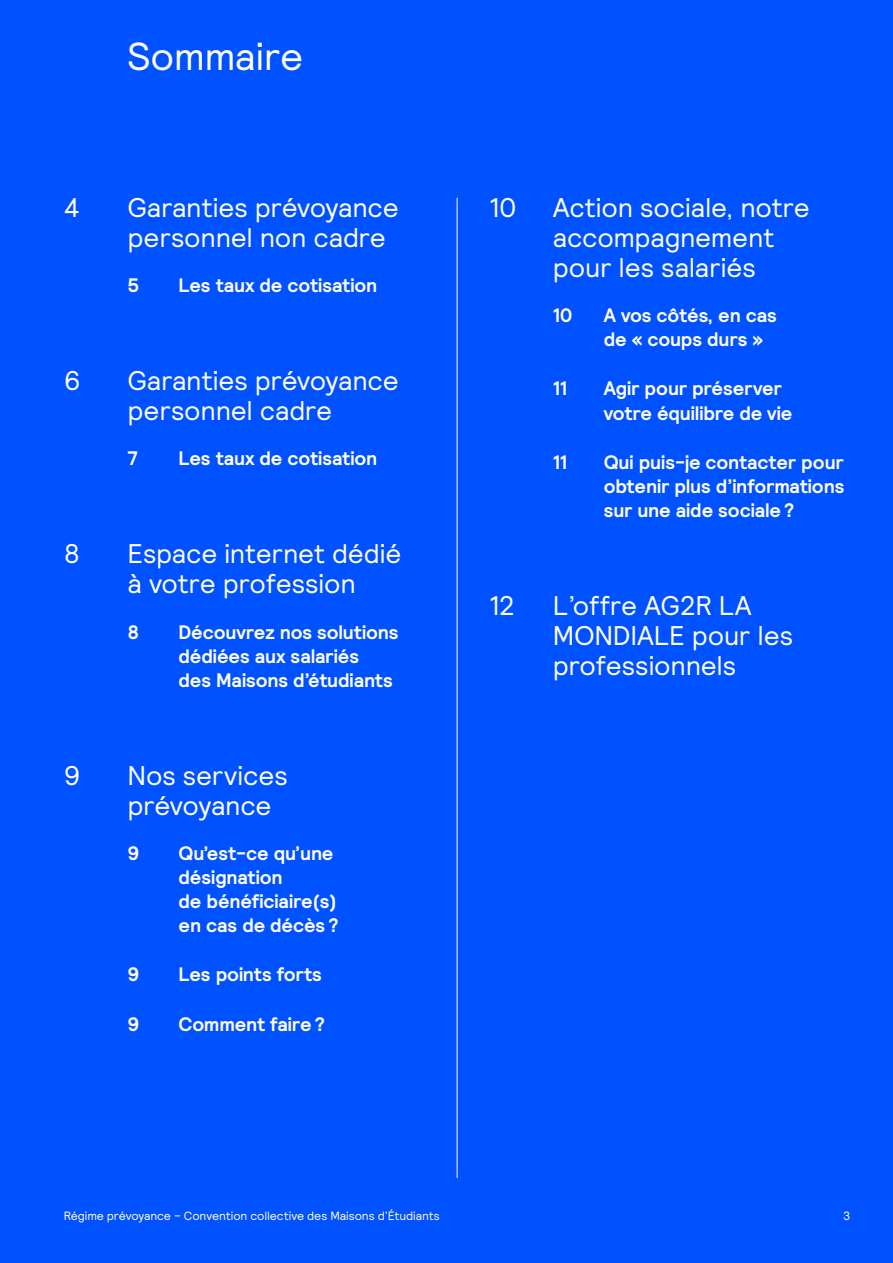
<style>
.page{position:relative;width:893px;height:1263px;background:#0051ff}
.page>*{position:absolute;margin:0;border:0;box-sizing:border-box;transform-origin:0 0}
.t1{font:39px "Relative";letter-spacing:-.01em;color:#fff}
.t2{font:27px/30px "Relative";letter-spacing:-.01em;color:#fff}
.t3{font:700 19.5px/24px "Relative";letter-spacing:-.005em;color:#fff}
.t4{font:12px "Relative";letter-spacing:-.005em;color:#fff}
</style>
<div class="page">
<hr style="left:457px;top:198px;width:1px;height:980px;background:#fff">
<h1 class="t1" style="left:128px;top:31px;width:177px">Sommaire</h1>
<h2 class="t2" style="left:64px;top:191px;width:18px">4</h2>
<h2 class="t2" style="left:128px;top:191px;width:273px">Garanties prévoyance personnel non cadre</h2>
<p class="t3" style="left:128px;top:273px;width:13px">5</p>
<p class="t3" style="left:179px;top:273px;width:200px">Les taux de cotisation</p>
<h2 class="t2" style="left:64px;top:365px;width:18px">6</h2>
<h2 class="t2" style="left:128px;top:365px;width:273px">Garanties prévoyance personnel cadre</h2>
<p class="t3" style="left:128px;top:446px;width:11px">7</p>
<p class="t3" style="left:179px;top:446px;width:200px">Les taux de cotisation</p>
<h2 class="t2" style="left:64px;top:538px;width:18px">8</h2>
<h2 class="t2" style="left:128px;top:538px;width:275px">Espace internet dédié à votre profession</h2>
<p class="t3" style="left:128px;top:619px;width:13px">8</p>
<p class="t3" style="left:179px;top:619px;width:222px">Découvrez nos solutions dédiées aux salariés<br>des Maisons d’étudiants</p>
<h2 class="t2" style="left:64px;top:759px;width:18px">9</h2>
<h2 class="t2" style="left:128px;top:759px;width:162px">Nos services prévoyance</h2>
<p class="t3" style="left:128px;top:841px;width:14px">9</p>
<p class="t3" style="left:179px;top:841px;width:162px">Qu’est-ce qu’une désignation<br>de bénéficiaire(s) en cas de décès?</p>
<p class="t3" style="left:128px;top:962px;width:14px">9</p>
<p class="t3" style="left:179px;top:962px;width:145px">Les points forts</p>
<p class="t3" style="left:128px;top:1012px;width:14px">9</p>
<p class="t3" style="left:179px;top:1012px;width:148px">Comment faire?</p>
<h2 class="t2" style="left:489px;top:191px;width:29px">10</h2>
<h2 class="t2" style="left:553px;top:191px;width:259px">Action sociale, notre accompagnement pour les salariés</h2>
<p class="t3" style="left:553px;top:303px;width:21px">10</p>
<p class="t3" style="left:604px;top:303px;width:175px">A vos côtés, en cas de « coups durs »</p>
<p class="t3" style="left:553px;top:376px;width:16px">11</p>
<p class="t3" style="left:604px;top:376px;width:190px">Agir pour préserver votre équilibre de vie</p>
<p class="t3" style="left:553px;top:450px;width:16px">11</p>
<p class="t3" style="left:604px;top:450px;width:242px;text-align:justify">Qui puis-je contacter pour obtenir plus d’informations sur une aide sociale?</p>
<h2 class="t2" style="left:489px;top:590px;width:28px">12</h2>
<h2 class="t2" style="left:553px;top:590px;width:242px">L’offre AG2R LA<br>MONDIALE pour les professionnels</h2>
<p class="t4" style="left:64px;top:1208px;width:377px">Régime prévoyance – Convention collective des Maisons d’Étudiants</p>
<p class="t4" style="left:843px;top:1208px;width:9px">3</p>
</div>
